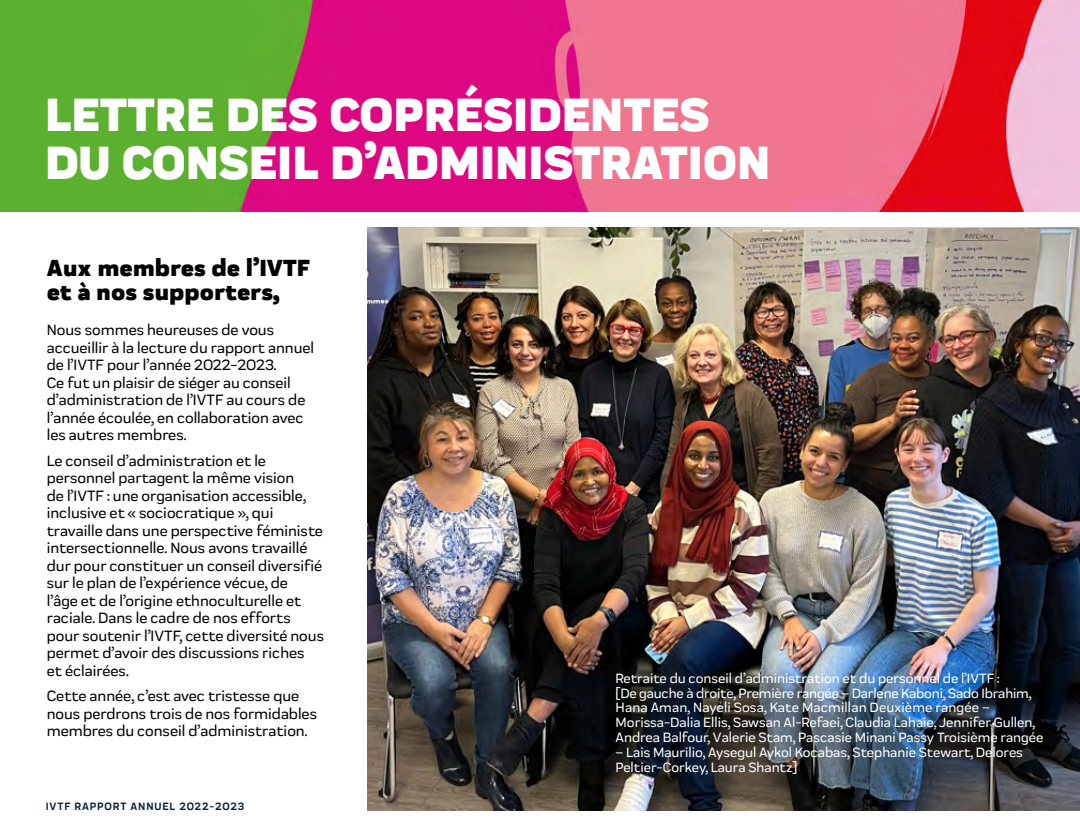
<style>
.page{position:relative;width:1080px;height:828px;background:#fff}
.page>*{position:absolute;margin:0;border:0;box-sizing:border-box;transform-origin:0 0}
.t1{font:900 48px/48px "Praktika";color:#fff}
.t2{font:900 24px/24px "Praktika";color:#000}
.t3{font:500 15.5px/17.5px "Praktika";color:#000}
.t4{font:500 14px/15px "Praktika";color:#fff}
.t5{font:500 14px "Quicksand";color:#05213c}
.t6{font:700 11px "Praktika";letter-spacing:.08em;color:#05213c}
</style>
<div class="page">
<img style="left:0;top:0;width:1080px;height:212px">
<img style="left:367px;top:228px;width:713px;height:583px">
<h1 class="t1" style="left:45px;top:86px;width:727px">LETTRE DES COPRÉSIDENTES<br>DU CONSEIL D’ADMINISTRATION</h1>
<h2 class="t2" style="left:47px;top:253px;width:265px">Aux membres de l’IVTF et à nos supporters,</h2>
<p class="t3" style="left:47px;top:320px;width:269px">Nous sommes heureuses de vous accueillir à la lecture du rapport annuel de l’IVTF pour l’année 2022-2023.<br>Ce fut un plaisir de siéger au conseil d’administration de l’IVTF au cours de l’année écoulée, en collaboration avec les autres membres.</p>
<p class="t3" style="left:47px;top:451px;width:279px">Le conseil d’administration et le personnel partagent la même vision<br>de l’IVTF : une organisation accessible, inclusive et « sociocratique », qui travaille dans une perspective féministe intersectionnelle. Nous avons travaillé dur pour constituer un conseil diversifié sur le plan de l’expérience vécue, de<br>l’âge et de l’origine ethnoculturelle et raciale. Dans le cadre de nos efforts pour soutenir l’IVTF, cette diversité nous permet d’avoir des discussions riches<br>et éclairées.</p>
<p class="t3" style="left:47px;top:686px;width:272px">Cette année, c’est avec tristesse que nous perdrons trois de nos formidables membres du conseil d’administration.</p>
<p class="t6" style="left:46px;top:798px;width:200px">IVTF RAPPORT ANNUEL 2022-2023</p>
<p class="t5" style="left:507px;top:781px;width:9px">2</p>
<p class="t4" style="left:616px;top:669px;width:429px">Retraite du conseil d’administration et du personnel de l’IVTF :<br>[De gauche à droite, Première rangée – Darlene Kaboni, Sado Ibrahim, Hana Aman, Nayeli Sosa, Kate Macmillan Deuxième rangée – Morissa-Dalia Ellis, Sawsan Al-Refaei, Claudia Lahaie, Jennifer Gullen, Andrea Balfour, Valerie Stam, Pascasie Minani Passy Troisième rangée</p>
<p class="t4" style="left:616px;top:744px;width:409px">– Lais Maurilio, Aysegul Aykol Kocabas, Stephanie Stewart, Delores<br>Peltier-Corkey, Laura Shantz]</p>
</div>
